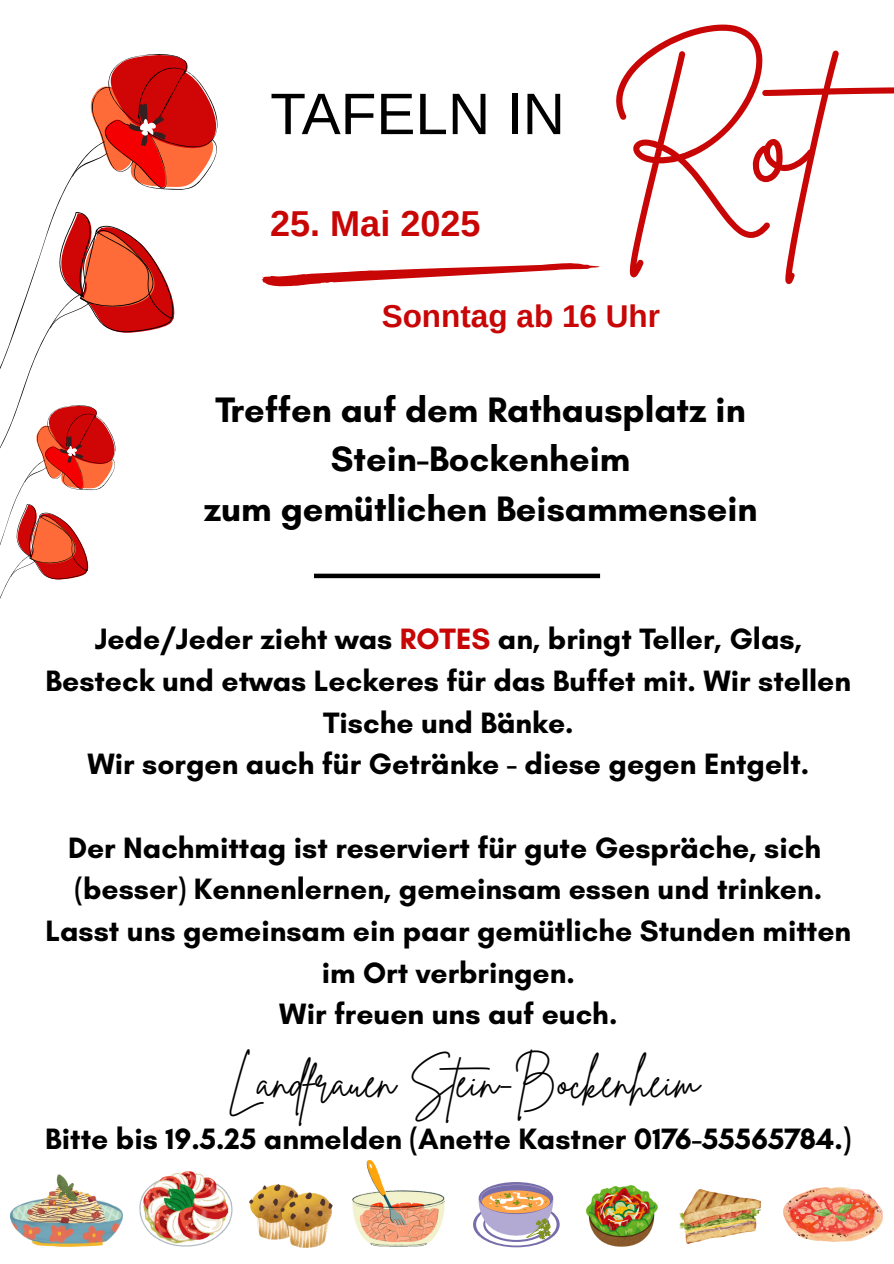
<style>
.page{position:relative;width:894px;height:1264px;background:#fff}
.page>*{position:absolute;margin:0;border:0;box-sizing:border-box;transform-origin:0 0}
.t1{font:158.85px "Brittany Signature";color:#c80606}
.t2{font:58.5px "Arimo";color:#000}
.t3{font:45px "Brittany Signature";color:#000}
.t4{font:700 36px/49.5px "Glacial Indifference";color:#000;text-align:center}
.t5{font:700 36px "Arimo";color:#c80606}
.t6{font:700 31.5px "Arimo";color:#c80606}
.t7{font:700 30px/41.7px "Glacial Indifference";color:#000;text-align:center}
.s1{color:#c80606}
</style>
<div class="page">
<svg style="left:0;top:54px;width:218px;height:545px"></svg>
<svg style="left:11px;top:561px;width:24px;height:16px"></svg>
<svg style="left:261px;top:263px;width:338px;height:24px"></svg>
<img style="left:11px;top:1174px;width:111px;height:72px">
<img style="left:139px;top:1171px;width:94px;height:75px">
<img style="left:250px;top:1184px;width:82px;height:63px">
<img style="left:352px;top:1160px;width:93px;height:86px">
<svg style="left:473px;top:1201px;width:86px;height:46px"></svg>
<svg style="left:476px;top:1203px;width:80px;height:42px"></svg>
<svg style="left:478px;top:1181px;width:75px;height:33px"></svg>
<svg style="left:477px;top:1184px;width:77px;height:55px"></svg>
<img style="left:679px;top:1189px;width:81px;height:54px">
<img style="left:783px;top:1187px;width:99px;height:54px">
<img style="left:586px;top:1185px;width:70px;height:61px">
<div style="left:314px;top:573px;width:286px;height:5px;background:#000"></div>
<p class="t2" style="left:270px;top:81px;width:296px">TAFELN IN</p>
<p class="t5" style="left:270px;top:203px;width:212px">25. Mai 2025</p>
<p class="t1" style="left:608px;top:34px;width:377px">Rot</p>
<p class="t6" style="left:381px;top:298px;width:280px">Sonntag ab 16 Uhr</p>
<p class="t4" style="left:204px;top:384px;width:555px">Treffen auf dem Rathausplatz in<br>Stein-Bockenheim<br>zum gemütlichen Beisammensein</p>
<p class="t7" style="left:46px;top:618px;width:806px">Jede/Jeder zieht was <span class="s1">ROTES</span> an, bringt Teller, Glas,<br>Besteck und etwas Leckeres für das Buffet mit. Wir stellen<br>Tische und Bänke.</p>
<p class="t7" style="left:87px;top:743px;width:723px">Wir sorgen auch für Getränke - diese gegen Entgelt.</p>
<p class="t7" style="left:68px;top:826px;width:754px">Der Nachmittag ist reserviert für gute Gespräche, sich</p>
<p class="t7" style="left:74px;top:868px;width:749px">(besser) Kennenlernen, gemeinsam essen und trinken.</p>
<h3 class="t7" style="left:45px;top:909px;width:807px">Lasst uns gemeinsam ein paar gemütliche Stunden mitten im Ort verbringen.</h3>
<p class="t7" style="left:279px;top:993px;width:339px">Wir freuen uns auf euch.</p>
<p class="t3" style="left:227px;top:1052px;width:473px">Landfrauen Stein-Bockenheim</p>
<p class="t7" style="left:45px;top:1117px;width:807px">Bitte bis 19.5.25 anmelden (Anette Kastner 0176-55565784.)</p>
</div>
